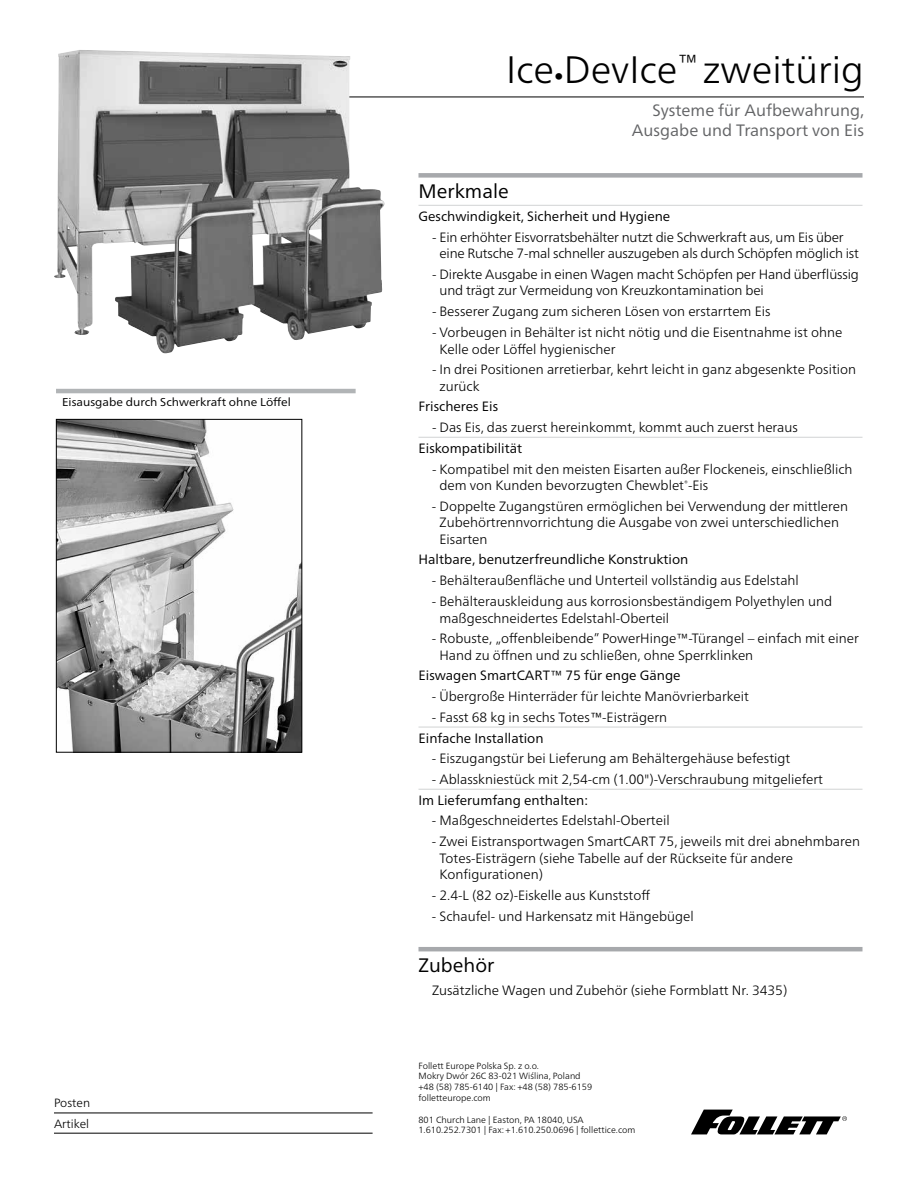
<style>
.page{position:relative;width:918px;height:1188px;background:#fff}
.page>*{position:absolute;margin:0;border:0;box-sizing:border-box;transform-origin:0 0}
.t1{font:300 38.25px "Frutiger Neue LT Pro";color:#000}
.t2{font:19.5px "Frutiger Neue LT Pro";color:#000}
.t3{font:16.5px/19.5px "Frutiger Neue LT Pro";color:#636466;text-align:right}
.t4{font:300 13.5px/16.5px "Frutiger Neue LT Pro";color:#000}
.t5{font:13.5px "Frutiger Neue LT Pro";color:#000}
.t6{font:300 12px/20.4px "Frutiger Neue LT Pro";color:#000}
.t7{font:11.4px "Frutiger Neue LT Pro";color:#000;scale:1.05 1}
.t8{font:300 9px/10.8px "Frutiger Neue LT Pro";color:#000}
.s1{font-size:19.5px}
.s2{font-weight:400}
</style>
<div class="page">
<hr style="left:81px;top:97px;width:783px;height:1px;background:#000">
<div style="left:418px;top:173px;width:444px;height:5px;background:#a7a9ac"></div>
<hr style="left:418px;top:205px;width:444px;height:1px;background:#d1d3d4">
<hr style="left:418px;top:437px;width:444px;height:1px;background:#d1d3d4">
<hr style="left:418px;top:727px;width:444px;height:1px;background:#d1d3d4">
<hr style="left:418px;top:789px;width:444px;height:1px;background:#d1d3d4">
<hr style="left:418px;top:947px;width:444px;height:4px;background:#a7a9ac">
<svg style="left:691px;top:1110px;width:156px;height:25px"></svg>
<hr style="left:56px;top:389px;width:300px;height:4px;background:#b1b4b6">
<img style="left:54px;top:54px;width:329px;height:300px">
<img style="left:58px;top:421px;width:242px;height:330px">
<div style="left:56px;top:419px;width:246px;height:334px;border:1px solid #000"></div>
<hr style="left:54px;top:1133px;width:319px;height:1px;background:#000">
<hr style="left:54px;top:1113px;width:319px;height:1px;background:#000">
<p class="t7" style="left:62px;top:395px;width:220px">Eisausgabe durch Schwerkraft ohne Löffel</p>
<p class="t6" style="left:54px;top:1093px;width:38px">Posten<br>Artikel</p>
<h1 class="t1" style="left:506px;top:47px;width:359px">Ice<span class="s1">•</span>DevIce<sup>™</sup> zweitürig</h1>
<p class="t3" style="left:632px;top:100px;width:234px">Systeme für Aufbewahrung,<br>Ausgabe und Transport von Eis</p>
<h2 class="t2" style="left:418px;top:179px;width:92px">Merkmale</h2>
<p class="t5" style="left:418px;top:208px;width:253px">Geschwindigkeit, Sicherheit und Hygiene</p>
<p class="t4" style="left:440px;top:229px;width:421px;text-indent:-8px">- Ein erhöhter Eisvorratsbehälter nutzt die Schwerkraft aus, um Eis über eine Rutsche 7-mal schneller auszugeben als durch Schöpfen möglich ist</p>
<p class="t4" style="left:440px;top:266px;width:421px;text-indent:-8px">- Direkte Ausgabe in einen Wagen macht Schöpfen per Hand überflüssig und trägt zur Vermeidung von Kreuzkontamination bei</p>
<p class="t4" style="left:432px;top:303px;width:340px">- Besserer Zugang zum sicheren Lösen von erstarrtem Eis</p>
<p class="t4" style="left:440px;top:324px;width:404px;text-indent:-8px">- Vorbeugen in Behälter ist nicht nötig und die Eisentnahme ist ohne<br>Kelle oder Löffel hygienischer</p>
<p class="t4" style="left:440px;top:361px;width:418px;text-indent:-8px">- In drei Positionen arretierbar, kehrt leicht in ganz abgesenkte Position zurück</p>
<p class="t5" style="left:418px;top:398px;width:81px">Frischeres Eis</p>
<p class="t4" style="left:432px;top:419px;width:367px">- Das Eis, das zuerst hereinkommt, kommt auch zuerst heraus</p>
<p class="t5" style="left:418px;top:440px;width:105px">Eiskompatibilität</p>
<p class="t4" style="left:440px;top:460px;width:415px;text-indent:-8px">- Kompatibel mit den meisten Eisarten außer Flockeneis, einschließlich dem von Kunden bevorzugten Chewblet<sup>®</sup>-Eis</p>
<p class="t4" style="left:440px;top:498px;width:410px;text-indent:-8px">- Doppelte Zugangstüren ermöglichen bei Verwendung der mittleren<br>Zubehörtrennvorrichtung die Ausgabe von zwei unterschiedlichen<br>Eisarten</p>
<p class="t5" style="left:418px;top:552px;width:271px">Haltbare, benutzerfreundliche Konstruktion</p>
<p class="t4" style="left:432px;top:572px;width:368px">- Behälteraußenfläche und Unterteil vollständig aus Edelstahl</p>
<p class="t4" style="left:440px;top:593px;width:394px;text-indent:-8px">- Behälterauskleidung aus korrosionsbeständigem Polyethylen und maßgeschneidertes Edelstahl-Oberteil</p>
<p class="t4" style="left:440px;top:630px;width:421px;text-indent:-8px">- Robuste, „offenbleibende” PowerHinge™-Türangel – einfach mit einer<br>Hand zu öffnen und zu schließen, ohne Sperrklinken</p>
<p class="t5" style="left:418px;top:667px;width:264px">Eiswagen SmartCART™ 75 für enge Gänge</p>
<p class="t4" style="left:432px;top:688px;width:319px">- Übergroße Hinterräder für leichte Manövrierbarkeit</p>
<p class="t4" style="left:418px;top:707px;width:250px;line-height:20.5px;text-indent:14px">- Fasst 68 kg in sechs Totes<span class="s2">™</span>-Eisträgern<br><span class="s2">Einfache Installation</span></p>
<p class="t4" style="left:432px;top:750px;width:360px">- Eiszugangstür bei Lieferung am Behältergehäuse befestigt</p>
<p class="t4" style="left:432px;top:771px;width:393px">- Ablasskniestück mit 2,54-cm (1.00")-Verschraubung mitgeliefert</p>
<p class="t5" style="left:418px;top:792px;width:171px">Im Lieferumfang enthalten:</p>
<p class="t4" style="left:432px;top:812px;width:239px">- Maßgeschneidertes Edelstahl-Oberteil</p>
<p class="t4" style="left:440px;top:833px;width:422px;text-indent:-8px">- Zwei Eistransportwagen SmartCART 75, jeweils mit drei abnehmbaren<br>Totes-Eisträgern (siehe Tabelle auf der Rückseite für andere<br>Konfigurationen)</p>
<p class="t4" style="left:432px;top:887px;width:220px">- 2.4-L (82 oz)-Eiskelle aus Kunststoff</p>
<p class="t4" style="left:432px;top:908px;width:263px">- Schaufel- und Harkensatz mit Hängebügel</p>
<h2 class="t2" style="left:418px;top:953px;width:77px">Zubehör</h2>
<p class="t4" style="left:432px;top:982px;width:357px">Zusätzliche Wagen und Zubehör (siehe Formblatt Nr. 3435)</p>
<p class="t8" style="left:418px;top:1060px;width:175px">Follett Europe Polska Sp. z o.o.<br>Mokry Dwór 26C 83-021 Wiślina, Poland +48 (58) 785-6140 | Fax: +48 (58) 785-6159 folletteurope.com</p>
<p class="t8" style="left:418px;top:1114px;width:218px">801 Church Lane | Easton, PA 18040, USA<br>1.610.252.7301 | Fax: +1.610.250.0696 | follettice.com</p>
</div>
